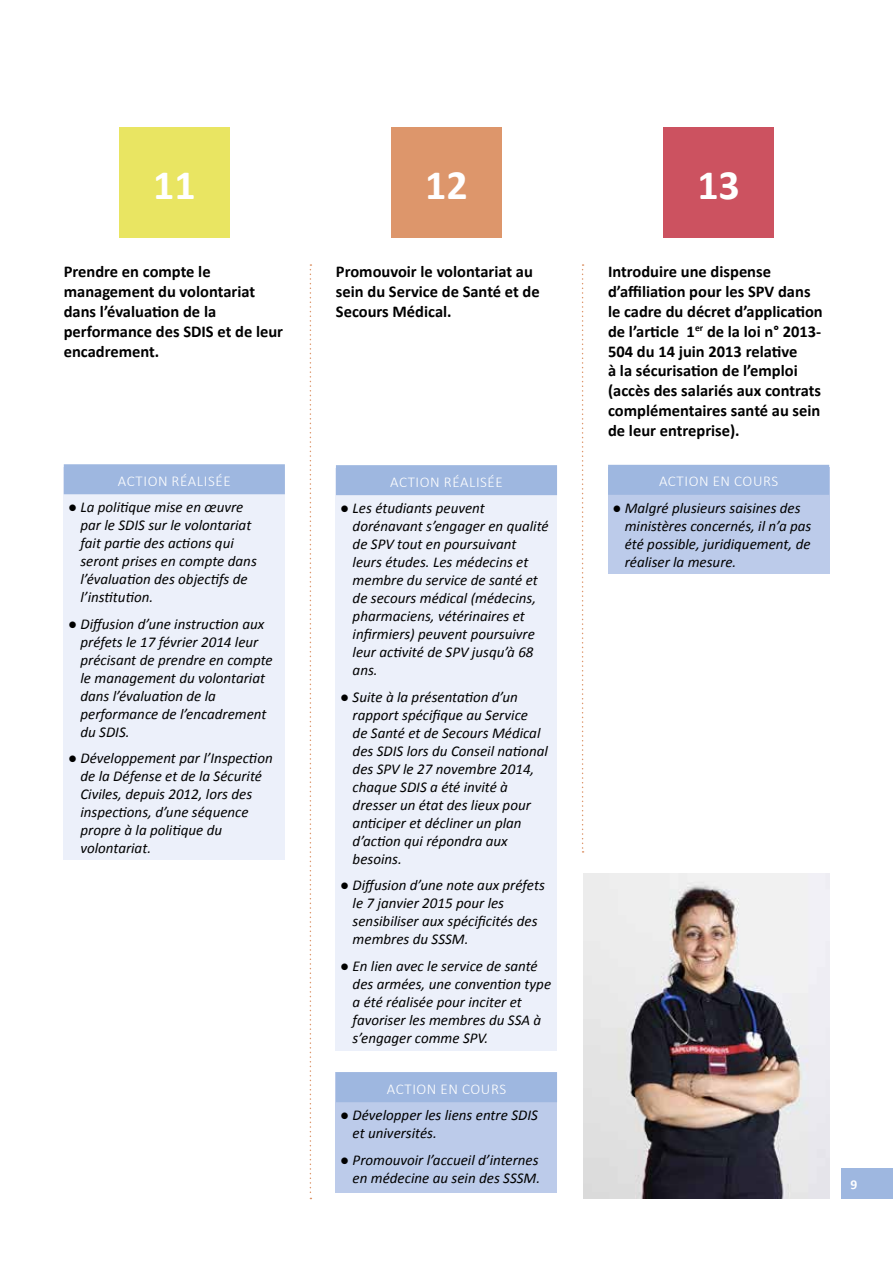
<style>
.page{position:relative;width:893px;height:1263px;background:#fff}
.page>*{position:absolute;margin:0;border:0;box-sizing:border-box;transform-origin:0 0}
.t1{font:700 42px "Calibri";color:#fff}
.t2{font:700 16.5px/19.8px "Calibri";color:#000}
.t3{font:italic 15px/18px "Calibri";color:#000}
.t4{font:300 15px "Calibri";letter-spacing:.04em;color:#fff}
.t5{font:700 13.5px "Calibri";color:#fff}
</style>
<div class="page">
<div style="left:842px;top:1168px;width:51px;height:31px;background:#9eb7e0"></div>
<div style="left:391px;top:128px;width:111px;height:110px;background:#dd966b"></div>
<div style="left:663px;top:128px;width:111px;height:110px;background:#cc5260"></div>
<div style="left:119px;top:128px;width:111px;height:110px;background:#e9e562"></div>
<svg style="left:310px;top:264px;width:1px;height:935px"></svg>
<svg style="left:582px;top:264px;width:2px;height:589px"></svg>
<div style="left:64px;top:468px;width:221px;height:392px;background:#ecf0fa"></div>
<div style="left:64px;top:464px;width:221px;height:30px;background:#9eb7e0"></div>
<div style="left:336px;top:468px;width:221px;height:582px;background:#ecf0fa"></div>
<div style="left:336px;top:465px;width:221px;height:30px;background:#9eb7e0"></div>
<div style="left:608px;top:468px;width:221px;height:106px;background:#bccbea"></div>
<div style="left:608px;top:465px;width:221px;height:30px;background:#9eb7e0"></div>
<div style="left:336px;top:1072px;width:221px;height:121px;background:#bccbea"></div>
<div style="left:336px;top:1072px;width:221px;height:30px;background:#9eb7e0"></div>
<img style="left:583px;top:874px;width:246px;height:325px">
<h1 class="t1" style="left:153px;top:158px;width:44px">11</h1>
<h1 class="t1" style="left:425px;top:158px;width:44px">12</h1>
<h1 class="t1" style="left:697px;top:158px;width:44px">13</h1>
<p class="t2" style="left:64px;top:262px;width:221px">Prendre en compte le management du volontariat dans l’évaluation de la performance des SDIS et de leur encadrement.</p>
<p class="t4" style="left:118px;top:471px;width:114px">ACTION RÉALISÉE</p>
<p class="t3" style="left:80px;top:498px;width:178px;text-indent:-12px">● La politique mise en œuvre par le SDIS sur le volontariat fait partie des actions qui seront prises en compte dans l’évaluation des objectifs de l’institution.</p>
<p class="t3" style="left:80px;top:614px;width:194px;text-indent:-12px">● Diffusion d’une instruction aux préfets le 17 février 2014 leur précisant de prendre en compte le management du volontariat dans l’évaluation de la performance de l’encadrement du SDIS.</p>
<p class="t3" style="left:80px;top:749px;width:194px;text-indent:-12px">● Développement par l’Inspection de la Défense et de la Sécurité<br>Civiles, depuis 2012, lors des inspections, d’une séquence propre à la politique du volontariat.</p>
<p class="t2" style="left:336px;top:262px;width:205px">Promouvoir le volontariat au sein du Service de Santé et de<br>Secours Médical.</p>
<p class="t2" style="left:608px;top:262px;width:216px">Introduire une dispense d’affiliation pour les SPV dans le cadre du décret d’application de l’article 1<sup>er</sup> de la loi n° 2013-<br>504 du 14 juin 2013 relative<br>à la sécurisation de l’emploi (accès des salariés aux contrats complémentaires santé au sein de leur entreprise).</p>
<p class="t4" style="left:390px;top:472px;width:114px">ACTION RÉALISÉE</p>
<p class="t3" style="left:353px;top:499px;width:198px;text-indent:-12px">● Les étudiants peuvent dorénavant s’engager en qualité de SPV tout en poursuivant leurs études. Les médecins et membre du service de santé et de secours médical (médecins, pharmaciens, vétérinaires et infirmiers) peuvent poursuivre leur activité de SPV jusqu’à 68 ans.</p>
<p class="t3" style="left:353px;top:687px;width:197px;text-indent:-12px">● Suite à la présentation d’un rapport spécifique au Service<br>de Santé et de Secours Médical des SDIS lors du Conseil national des SPV le 27 novembre 2014, chaque SDIS a été invité à dresser un état des lieux pour anticiper et décliner un plan d’action qui répondra aux besoins.</p>
<p class="t3" style="left:353px;top:876px;width:194px;text-indent:-12px">● Diffusion d’une note aux préfets le 7 janvier 2015 pour les sensibiliser aux spécificités des membres du SSSM.</p>
<p class="t3" style="left:353px;top:956px;width:200px;text-indent:-12px">● En lien avec le service de santé des armées, une convention type a été réalisée pour inciter et favoriser les membres du SSA à s’engager comme SPV.</p>
<p class="t4" style="left:387px;top:1079px;width:121px">ACTION EN COURS</p>
<p class="t3" style="left:353px;top:1106px;width:187px;text-indent:-12px">● Développer les liens entre SDIS et universités.</p>
<p class="t3" style="left:340px;top:1150px;width:201px;text-align:right">● Promouvoir l’accueil d’internes en médecine au sein des SSSM.</p>
<p class="t4" style="left:659px;top:472px;width:121px">ACTION EN COURS</p>
<p class="t3" style="left:625px;top:498px;width:188px;text-indent:-12px">● Malgré plusieurs saisines des ministères concernés, il n’a pas été possible, juridiquement, de réaliser la mesure.</p>
<p class="t5" style="left:850px;top:1176px;width:8px">9</p>
</div>
